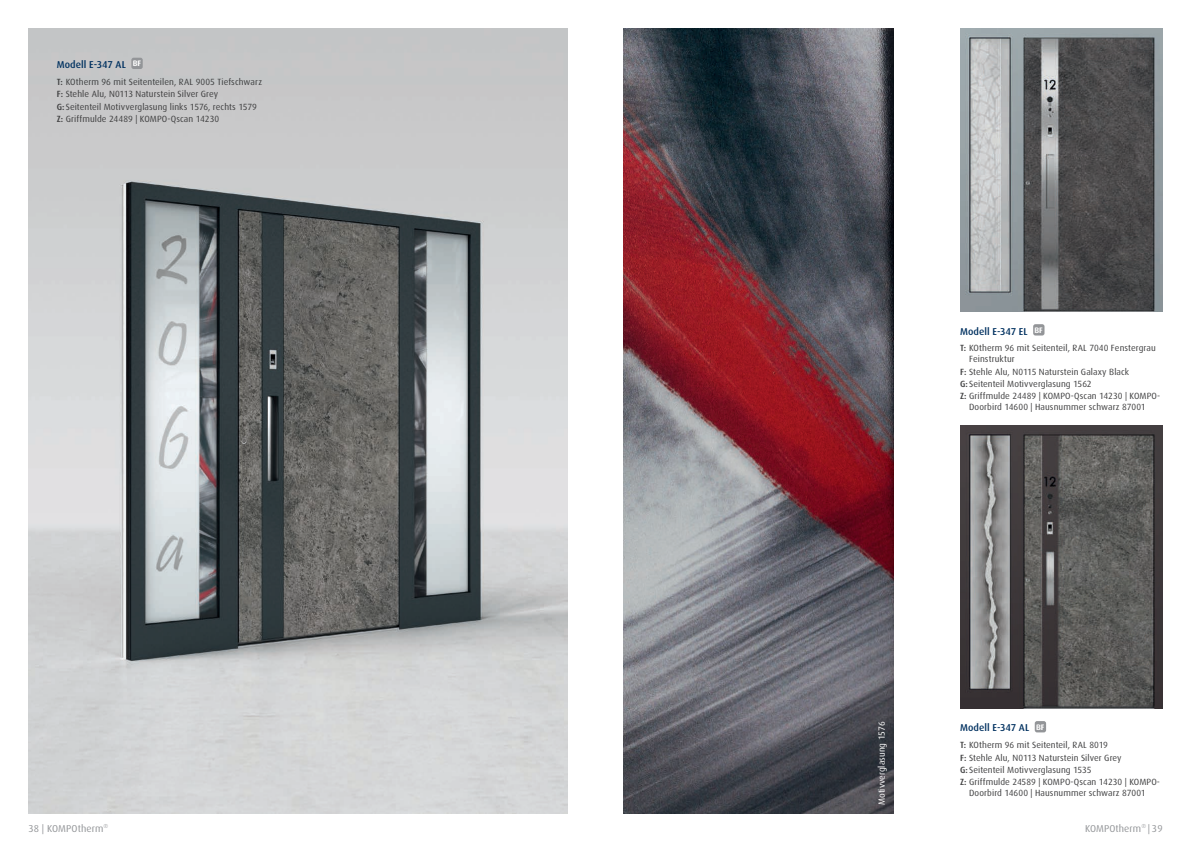
<style>
.page{position:relative;width:1191px;height:842px;background:#fff}
.page>*{position:absolute;margin:0;border:0;box-sizing:border-box;transform-origin:0 0}
.t1{font:500 10px "Dax";letter-spacing:.005em;color:#003160}
.t2{font:10px "Dax";letter-spacing:.01em;color:#939598}
.t3{font:9px/12.4px "Dax";letter-spacing:.01em;color:#3e3e3f}
.t4{font:9px "Dax";color:#fff}
.s1{font-weight:500}
</style>
<div class="page">
<img style="left:28px;top:28px;width:539px;height:786px">
<div style="left:131px;top:58px;width:12px;height:11px;background:#939598;border-radius:2px"></div>
<img style="left:624px;top:28px;width:269px;height:786px">
<img style="left:960px;top:425px;width:202px;height:284px">
<img style="left:960px;top:28px;width:202px;height:284px">
<div style="left:1033px;top:324px;width:11px;height:11px;background:#939598;border-radius:2px"></div>
<div style="left:1034px;top:721px;width:12px;height:11px;background:#939598;border-radius:2px"></div>
<p class="t1" style="left:57px;top:59px;width:86px">Modell E-347 AL <sup>BF</sup></p>
<p class="t3" style="left:57px;top:75px;width:207px"><span class="s1">T:</span> KOtherm 96 mit Seitenteilen, RAL 9005 Tiefschwarz <span class="s1">F:</span> Stehle Alu, N0113 Naturstein Silver Grey<br><span class="s1">G:</span> Seitenteil Motivverglasung links 1576, rechts 1579<br><span class="s1">Z:</span> Griffmulde 24489 | KOMPO-Qscan 14230</p>
<p class="t1" style="left:960px;top:325px;width:84px">Modell E-347 EL <sup>BF</sup></p>
<p class="t3" style="left:969px;top:343px;width:188px;line-height:11px;text-indent:-9px"><span class="s1">T:</span> KOtherm 96 mit Seitenteil, RAL 7040 Fenstergrau<br>Feinstruktur</p>
<p class="t3" style="left:960px;top:365px;width:202px"><span class="s1">F:</span> Stehle Alu, N0115 Naturstein Galaxy Black<br><span class="s1">G:</span> Seitenteil Motivverglasung 1562<br><span class="s1">Z:</span> Griffmulde 24489 | KOMPO-Qscan 14230 | KOMPO-</p>
<p class="t3" style="left:969px;top:401px;width:178px">Doorbird 14600 | Hausnummer schwarz 87001</p>
<p class="t4" style="left:876px;top:805px;width:85px;rotate:-90deg">Motivverglasung 1576</p>
<p class="t1" style="left:960px;top:722px;width:86px">Modell E-347 AL <sup>BF</sup></p>
<p class="t3" style="left:960px;top:739px;width:201px"><span class="s1">T:</span> KOtherm 96 mit Seitenteil, RAL 8019<br><span class="s1">F:</span> Stehle Alu, N0113 Naturstein Silver Grey<br><span class="s1">G:</span> Seitenteil Motivverglasung 1535<br><span class="s1">Z:</span> Griffmulde 24589 | KOMPO-Qscan 14230 | KOMPO-</p>
<p class="t3" style="left:969px;top:787px;width:178px">Doorbird 14600 | Hausnummer schwarz 87001</p>
<p class="t2" style="left:28px;top:823px;width:82px">38 | KOMPOtherm<sup>®</sup></p>
<p class="t2" style="left:1085px;top:823px;width:79px">KOMPOtherm<sup>®</sup> | 39</p>
</div>
